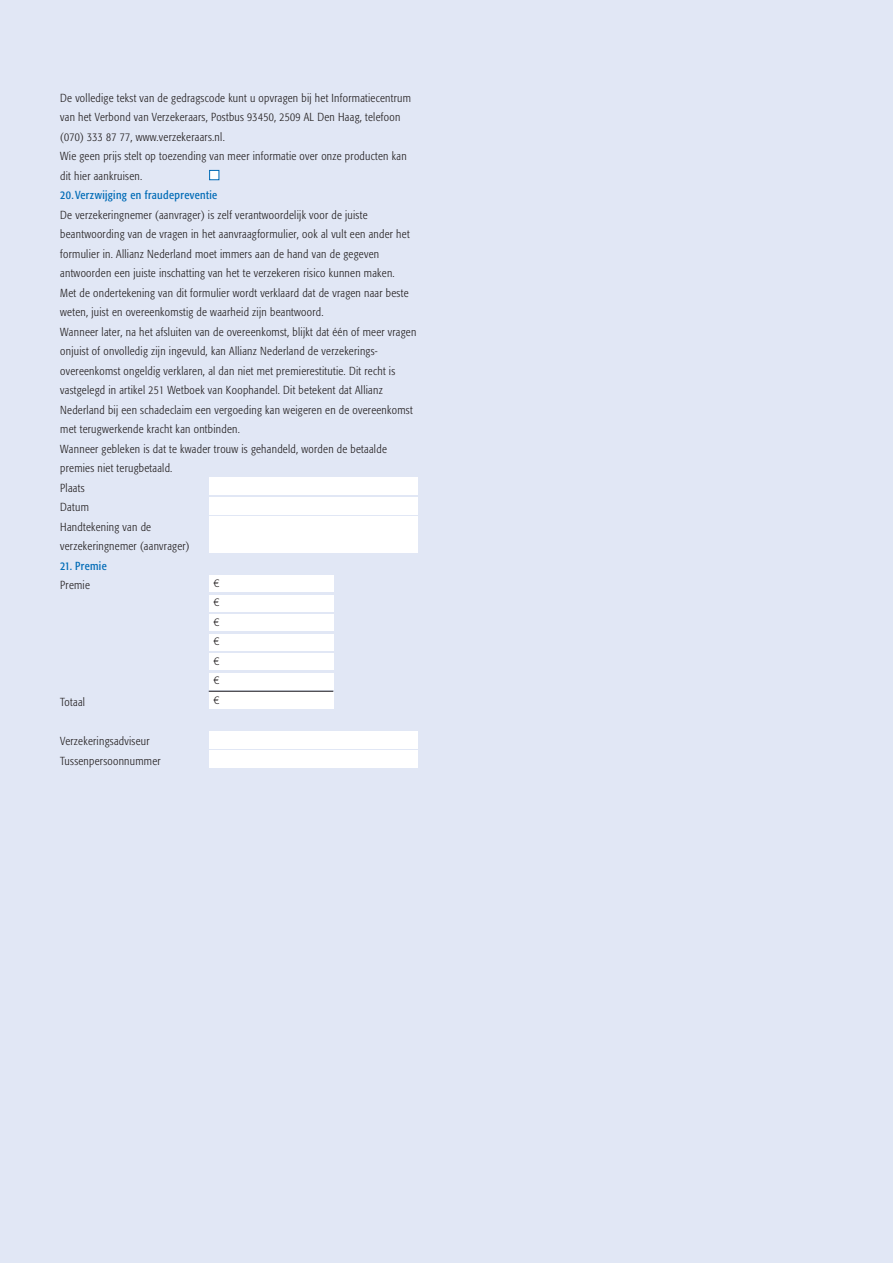
<style>
.page{position:relative;width:893px;height:1263px;background:#fff}
.page>*{position:absolute;margin:0;border:0;box-sizing:border-box;transform-origin:0 0}
.t1{font:13.5px "Zapf Dingbats";color:#fff}
.t2{font:300 11.55px/19.5px "Formata Condensed";letter-spacing:.025em;color:#231f20}
.t3{font:11.55px "Formata Condensed";letter-spacing:.03em;color:#006bb6}
.t4{font:300 condensed 11.55px "Formata BQ";color:#231f20}
</style>
<div class="page">
<div style="left:0;top:0;width:892px;height:1263px;background:#e1e7f5"></div>
<div style="left:209px;top:751px;width:208px;height:17px;background:#fff"></div>
<div style="left:209px;top:731px;width:208px;height:17px;background:#fff"></div>
<div style="left:209px;top:692px;width:124px;height:17px;background:#fff"></div>
<div style="left:209px;top:673px;width:124px;height:17px;background:#fff"></div>
<div style="left:209px;top:653px;width:124px;height:17px;background:#fff"></div>
<div style="left:209px;top:634px;width:124px;height:17px;background:#fff"></div>
<div style="left:209px;top:614px;width:124px;height:17px;background:#fff"></div>
<div style="left:209px;top:595px;width:124px;height:17px;background:#fff"></div>
<div style="left:209px;top:575px;width:124px;height:17px;background:#fff"></div>
<div style="left:209px;top:517px;width:208px;height:36px;background:#fff"></div>
<div style="left:209px;top:497px;width:208px;height:17px;background:#fff"></div>
<div style="left:209px;top:478px;width:208px;height:17px;background:#fff"></div>
<hr style="left:209px;top:691px;width:124px;height:1px;background:#231f20">
<p class="t2" style="left:60px;top:89px;width:352px">De volledige tekst van de gedragscode kunt u opvragen bij het Informatiecentrum van het Verbond van Verzekeraars, Postbus 93450, 2509 AL Den Haag, telefoon (070) 333 87 77, www.verzekeraars.nl.<br>Wie geen prijs stelt op toezending van meer informatie over onze producten kan dit hier aankruisen.</p>
<p class="t1" style="left:209px;top:169px;width:12px">■</p>
<p class="t3" style="left:60px;top:191px;width:158px">20.Verzwijging en fraudepreventie</p>
<p class="t2" style="left:60px;top:206px;width:357px">De verzekeringnemer (aanvrager) is zelf verantwoordelijk voor de juiste beantwoording van de vragen in het aanvraagformulier, ook al vult een ander het formulier in. Allianz Nederland moet immers aan de hand van de gegeven antwoorden een juiste inschatting van het te verzekeren risico kunnen maken.<br>Met de ondertekening van dit formulier wordt verklaard dat de vragen naar beste weten, juist en overeenkomstig de waarheid zijn beantwoord.<br>Wanneer later, na het afsluiten van de overeenkomst, blijkt dat één of meer vragen onjuist of onvolledig zijn ingevuld, kan Allianz Nederland de verzekerings&shy;overeenkomst ongeldig verklaren, al dan niet met premierestitutie. Dit recht is vastgelegd in artikel 251 Wetboek van Koophandel. Dit betekent dat Allianz Nederland bij een schadeclaim een vergoeding kan weigeren en de overeenkomst met terugwerkende kracht kan ontbinden.<br>Wanneer gebleken is dat te kwader trouw is gehandeld, worden de betaalde premies niet terugbetaald.<br>Plaats<br>Datum<br>Handtekening van de<br>verzekeringnemer (aanvrager)</p>
<p class="t3" style="left:60px;top:562px;width:48px">21. Premie</p>
<p class="t2" style="left:60px;top:577px;width:31px">Premie</p>
<p class="t4" style="left:213px;top:578px;width:8px">€</p>
<p class="t4" style="left:213px;top:598px;width:8px">€</p>
<p class="t4" style="left:213px;top:617px;width:8px">€</p>
<p class="t4" style="left:213px;top:637px;width:8px">€</p>
<p class="t4" style="left:213px;top:656px;width:8px">€</p>
<p class="t2" style="left:60px;top:694px;width:26px">Totaal</p>
<p class="t2" style="left:60px;top:733px;width:102px">Verzekeringsadviseur<br>Tussenpersoonnummer</p>
<p class="t4" style="left:213px;top:676px;width:8px">€</p>
<p class="t4" style="left:213px;top:695px;width:8px">€</p>
</div>
